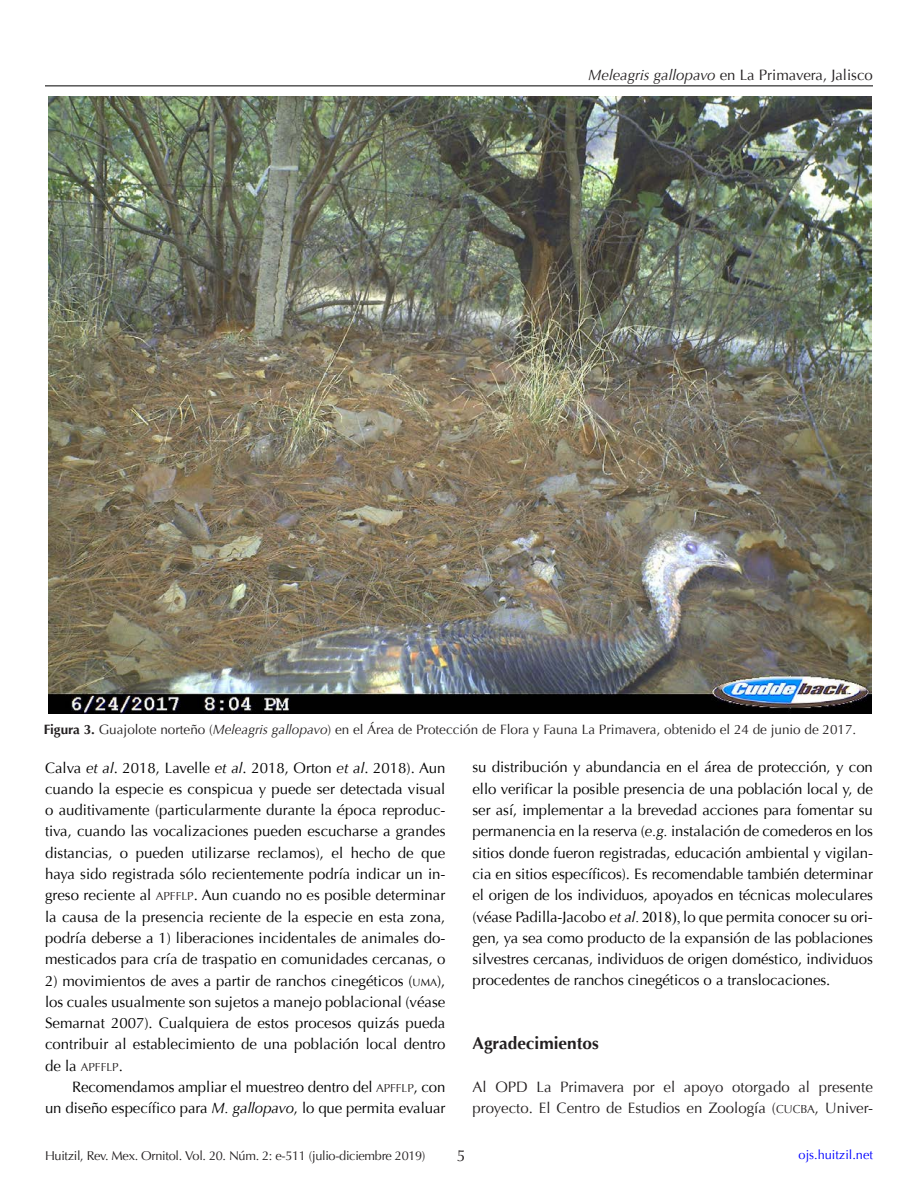
<style>
.page{position:relative;width:918px;height:1188px;background:#fff}
.page>*{position:absolute;margin:0;border:0;box-sizing:border-box;transform-origin:0 0}
.s1{font:700 17.25px "Optima";color:#231f20}
.t1{font:15.75px "Optima";color:#231f20}
.texto_sangría{font:15px/21.3px "Optima";letter-spacing:-.005em;color:#000;text-align:justify}
.texto_general{font:15px/21.3px "Optima";color:#231f20}
.pies_de_figura{font:13.5px "Optima";color:#231f20}
.t2{font:12.75px "Optima";letter-spacing:-.025em;color:#231f20}
.t3{font:12.75px "Optima";color:#00f}
.texto_sangría-2{font:11.55px "Optima";color:#231f20}
.s1{font-style:italic}
.s2{font-weight:700}
.s3{font-size:11.55px;color:#231f20}
.s4{font-size:10.5px}
.s5{font-size:15px;color:#000}
.s6{font-family:"Times New Roman"}
.s7{font-size:11.55px}
</style>
<div class="page">
<hr style="left:45px;top:86px;width:828px;height:1px;background:#000">
<img style="left:48px;top:96px;width:824px;height:618px">
<p class="texto_general" style="left:588px;top:65px;width:286px"><span class="s1">Meleagris gallopavo</span> en La Primavera, Jalisco</p>
<p class="pies_de_figura" style="left:44px;top:721px;width:814px"><span class="s2">Figura 3.</span> Guajolote norteño (<span class="s1">Meleagris gallopavo</span>) en el Área de Protección de Flora y Fauna La Primavera, obtenido el 24 de junio de 2017.</p>
<p class="texto_sangría" style="left:45px;top:757px;width:402px">Calva <span class="s1">et al</span>. 2018, Lavelle <span class="s1">et al</span>. 2018, Orton <span class="s1">et al</span>. 2018). Aun cuando la especie es conspicua y puede ser detectada visual o auditivamente (particularmente durante la época reproduc&shy;tiva, cuando las vocalizaciones pueden escucharse a grandes distancias, o pueden utilizarse reclamos), el hecho de que haya sido registrada sólo recientemente podría indicar un in&shy;greso reciente al <span class="s3">APFFLP</span>. Aun cuando no es posible determinar la causa de la presencia reciente de la especie en esta zona, podría deberse a 1) liberaciones incidentales de animales do&shy;mesticados para cría de traspatio en comunidades cercanas, o</p>
<p class="texto_sangría" style="left:45px;top:970px;width:402px">2) movimientos de aves a partir de ranchos cinegéticos (<span class="s4">UMA</span>), los cuales usualmente son sujetos a manejo poblacional (véase Semarnat 2007). Cualquiera de estos procesos quizás pueda contribuir al establecimiento de una población local dentro</p>
<p class="texto_sangría-2" style="left:45px;top:1060px;width:79px"><span class="s5">de la</span> APFFLP<span class="s5">.</span></p>
<p class="texto_sangría" style="left:45px;top:1077px;width:402px;text-align:right">Recomendamos ampliar el muestreo dentro del <span class="s3">APFFLP</span>, con<br>un diseño específico para <span class="s1">M. gallopavo</span>, lo que permita evaluar</p>
<p class="texto_sangría" style="left:472px;top:757px;width:402px">su distribución y abundancia en el área de protección, y con ello verificar la posible presencia de una población local y, de ser así, implementar a la brevedad acciones para fomentar su permanencia en la reserva (<span class="s1">e.g.</span> instalación de comederos en los sitios donde fueron registradas, educación ambiental y vigilan&shy;cia en sitios específicos). Es recomendable también determinar el origen de los individuos, apoyados en técnicas moleculares (véase Padilla-Jacobo <span class="s1">et al</span><span class="s6">. 2018),</span> lo que permita conocer su ori&shy;gen, ya sea como producto de la expansión de las poblaciones silvestres cercanas, individuos de origen doméstico, individuos procedentes de ranchos cinegéticos o a translocaciones.</p>
<p class="s1" style="left:472px;top:1033px;width:128px">Agradecimientos</p>
<p class="texto_general" style="left:472px;top:1076px;width:402px">Al OPD La Primavera por el apoyo otorgado al presente proyecto. El Centro de Estudios en Zoología (<span class="s7">CUCBA</span>, Univer-</p>
<p class="t2" style="left:45px;top:1148px;width:382px">Huitzil, Rev. Mex. Ornitol. Vol. 20. Núm. 2: e-511 (julio-diciembre 2019)</p>
<p class="t1" style="left:457px;top:1147px;width:10px">5</p>
<p class="t3" style="left:799px;top:1147px;width:76px">ojs.huitzil.net</p>
</div>
